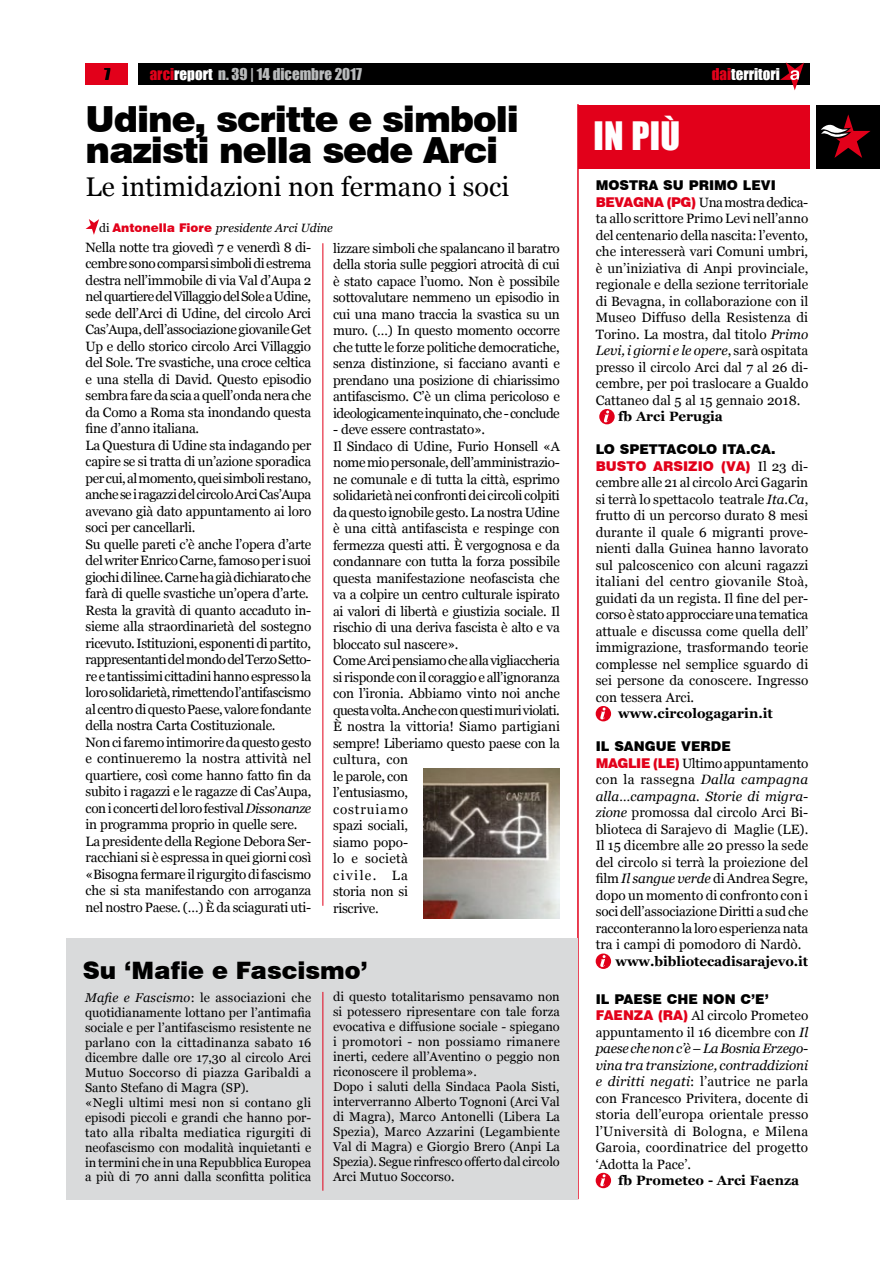
<style>
.page{position:relative;width:893px;height:1263px;background:#fff}
.page>*{position:absolute;margin:0;border:0;box-sizing:border-box;transform-origin:0 0}
.t1{font:900 36px/31.5px "Swiss 721 BT";letter-spacing:-.03em;color:#000}
.t2{font:36px "Impact";color:#fff}
.t3{font:27px "Georgia";color:#000}
.t4{font:900 24px "Swiss 721 BT";color:#000}
.t5{font:15px "Impact";color:#b9bbbc}
.t6{font:15px "Impact";color:#fff}
.t7{font:15px "Impact";color:#000}
.t8{font:13.5px/16.5px "Georgia";letter-spacing:-.02em;color:#000;text-align:justify}
.t9{font:700 13.5px "Georgia";color:#000}
.t10{font:900 13.5px "Swiss 721 BT";color:#000}
.t11{font:900 13.5px/16.5px "Swiss 721 BT";color:#e2001a}
.t12{font:12.75px/15px "Georgia";color:#000}
.t13{font:italic 12px "Georgia";color:#000}
.s1{color:#e2001a}
.s2{color:#fff}
.s3{font-style:normal}
.s4{font-family:"Swiss 721 BT";font-weight:900;font-style:normal;color:#e2001a}
.s5{font-style:italic}
.s6{font-family:"Swiss 721 BT";font-weight:900;color:#e2001a}
.s7{color:#000}
.s8{font-family:"Georgia";font-weight:400;color:#000}
</style>
<div class="page">
<div style="left:85px;top:64px;width:43px;height:21px;background:#e2001a"></div>
<div style="left:138px;top:64px;width:672px;height:21px;background:#000"></div>
<div style="left:579px;top:105px;width:231px;height:63px;background:#e2001a"></div>
<div style="left:816px;top:105px;width:64px;height:63px;background:#000"></div>
<svg style="left:821px;top:114px;width:50px;height:44px"></svg>
<hr style="left:577px;top:104px;width:2px;height:1095px;background:#e2001a">
<svg style="left:780px;top:62px;width:24px;height:28px"></svg>
<svg style="left:599px;top:409px;width:16px;height:15px"></svg>
<svg style="left:604px;top:410px;width:5px;height:12px"></svg>
<div style="left:596px;top:706px;width:15px;height:15px;background:#e2001a;border-radius:50%"></div>
<svg style="left:600px;top:707px;width:6px;height:12px"></svg>
<div style="left:596px;top:953px;width:15px;height:16px;background:#e2001a;border-radius:50%"></div>
<svg style="left:600px;top:955px;width:6px;height:12px"></svg>
<div style="left:596px;top:1173px;width:15px;height:15px;background:#e2001a;border-radius:50%"></div>
<svg style="left:600px;top:1174px;width:6px;height:12px"></svg>
<svg style="left:86px;top:219px;width:13px;height:16px"></svg>
<div style="left:66px;top:938px;width:511px;height:261px;background:#d9dadb"></div>
<hr style="left:322px;top:992px;width:1px;height:199px;background:#e2001a">
<hr style="left:322px;top:243px;width:1px;height:663px;background:#e2001a">
<img style="left:423px;top:768px;width:137px;height:150px">
<p class="t7" style="left:104px;top:62px;width:7px">7</p>
<p class="t5" style="left:150px;top:62px;width:214px"><span class="s1">arci</span><span class="s2">report</span> n. 39 | 14 dicembre 2017</p>
<h1 class="t1" style="left:86px;top:103px;width:435px">Udine, scritte e simboli nazisti nella sede Arci</h1>
<h2 class="t3" style="left:86px;top:170px;width:425px">Le intimidazioni non fermano i soci</h2>
<p class="t13" style="left:99px;top:220px;width:235px"><span class="s3">di</span> <span class="s4">Antonella Fiore</span> presidente Arci Udine</p>
<p class="t8" style="left:333px;top:240px;width:228px">lizzare simboli che spalancano il baratro della storia sulle peggiori atrocità di cui è stato capace l’uomo. Non è possibile sottovalutare nemmeno un episodio in cui una mano traccia la svastica su un muro. (…) In questo momento occorre che tutte le forze politiche democratiche, senza distinzione, si facciano avanti e prendano una posizione di chiarissimo antifascismo. C’è un clima pericoloso e ideologicamente inquinato, che - conclude</p>
<p class="t8" style="left:333px;top:421px;width:228px;text-align:left">- deve essere contrastato».<br>Il Sindaco di Udine, Furio Honsell «A nome mio personale, dell’amministrazio&shy;ne comunale e di tutta la città, esprimo solidarietà nei confronti dei circoli colpiti da questo ignobile gesto. La nostra Udine è una città antifascista e respinge con fermezza questi atti. È vergognosa e da condannare con tutta la forza possibile questa manifestazione neofascista che va a colpire un centro culturale ispirato ai valori di libertà e giustizia sociale. Il rischio di una deriva fascista è alto e va bloccato sul nascere».<br>Come Arci pensiamo che alla vigliaccheria si risponde con il coraggio e all’ignoranza con l’ironia. Abbiamo vinto noi anche questa volta. Anche con questi muri violati.<br>È nostra la vittoria! Siamo partigiani sempre! Liberiamo questo paese con la cultura, con<br>le parole, con<br>l’entusiasmo,<br>costruiamo<br>spazi sociali,<br>siamo popo-<br>lo e società<br>civile. La<br>storia non si<br>riscrive.</p>
<p class="t8" style="left:86px;top:239px;width:227px;text-align:left">Nella notte tra giovedì 7 e venerdì 8 di&shy;cembre sono comparsi simboli di estrema destra nell’immobile di via Val d’Aupa 2 nel quartiere del Villaggio del Sole a Udine, sede dell’Arci di Udine, del circolo Arci Cas’Aupa, dell’associazione giovanile Get Up e dello storico circolo Arci Villaggio del Sole. Tre svastiche, una croce celtica e una stella di David. Questo episodio sembra fare da scia a quell’onda nera che da Como a Roma sta inondando questa fine d’anno italiana.<br>La Questura di Udine sta indagando per capire se si tratta di un’azione sporadica per cui, al momento, quei simboli restano, anche se i ragazzi del circolo Arci Cas’Aupa avevano già dato appuntamento ai loro soci per cancellarli.<br>Su quelle pareti c’è anche l’opera d’arte del writer Enrico Carne, famoso per i suoi giochi di linee. Carne ha già dichiarato che farà di quelle svastiche un’opera d’arte.<br>Resta la gravità di quanto accaduto in&shy;sieme alla straordinarietà del sostegno ricevuto. Istituzioni, esponenti di partito, rappresentanti del mondo del Terzo Setto&shy;re e tantissimi cittadini hanno espresso la loro solidarietà, rimettendo l’antifascismo al centro di questo Paese, valore fondante della nostra Carta Costituzionale.<br>Non ci faremo intimorire da questo gesto e continueremo la nostra attività nel quartiere, così come hanno fatto fin da subito i ragazzi e le ragazze di Cas’Aupa, con i concerti del loro festival <span class="s5">Dissonanze </span>in programma proprio in quelle sere.<br>La presidente della Regione Debora Ser&shy;racchiani si è espressa in quei giorni così «Bisogna fermare il rigurgito di fascismo che si sta manifestando con arroganza nel nostro Paese. (…) È da sciagurati uti-</p>
<h3 class="t4" style="left:83px;top:955px;width:287px">Su ‘Mafie e Fascismo’</h3>
<p class="t12" style="left:85px;top:990px;width:228px"><span class="s5">Mafie e Fascismo</span>: le associazioni che quotidianamente lottano per l’antimafia sociale e per l’antifascismo resistente ne parlano con la cittadinanza sabato 16 dicembre dalle ore 17,30 al circolo Arci Mutuo Soccorso di piazza Garibaldi a Santo Stefano di Magra (SP).<br>«Negli ultimi mesi non si contano gli episodi piccoli e grandi che hanno por&shy;tato alla ribalta mediatica rigurgiti di neofascismo con modalità inquietanti e in termini che in una Repubblica Europea a più di 70 anni dalla sconfitta politica</p>
<p class="t12" style="left:333px;top:990px;width:228px">di questo totalitarismo pensavamo non si potessero ripresentare con tale forza evocativa e diffusione sociale - spiegano i promotori - non possiamo rimanere inerti, cedere all’Aventino o peggio non riconoscere il problema».<br>Dopo i saluti della Sindaca Paola Sisti, interverranno Alberto Tognoni (Arci Val di Magra), Marco Antonelli (Libera La Spezia), Marco Azzarini (Legambiente Val di Magra) e Giorgio Brero (Anpi La Spezia). Segue rinfresco offerto dal circolo Arci Mutuo Soccorso.</p>
<h1 class="t2" style="left:594px;top:108px;width:88px">in più</h1>
<p class="t6" style="left:712px;top:62px;width:70px"><span class="s1">dai</span>territori</p>
<p class="t10" style="left:596px;top:177px;width:12px">most</p>
<p class="t10" style="left:638px;top:177px;width:82px">ra su primo</p>
<p class="t10" style="left:743px;top:177px;width:26px">levi</p>
<p class="t8" style="left:596px;top:194px;width:214px"><span class="s6">BEVAGNA (PG)</span> Una mostra dedica&shy;ta allo scrittore Primo Levi nell’anno del centenario della nascita: l’evento, che interesserà vari Comuni umbri, è un’iniziativa di Anpi provinciale, regionale e della sezione territoriale di Bevagna, in collaborazione con il Museo Diffuso della Resistenza di Torino. La mostra, dal titolo <span class="s5">Primo Levi, i giorni e le opere</span>, sarà ospitata presso il circolo Arci dal 7 al 26 di&shy;cembre, per poi traslocare a Gualdo Cattaneo dal 5 al 15 gennaio 2018.</p>
<p class="t9" style="left:618px;top:408px;width:106px">fb Arci Perugia</p>
<p class="t10" style="left:596px;top:441px;width:64px">lo spettacolo</p>
<p class="t11" style="left:596px;top:441px;width:214px;text-indent:127px"><span class="s7">ita.ca.<br></span>BUSTO ARSIZIO (VA) <span class="s8">Il 23 di-</span></p>
<p class="t8" style="left:596px;top:475px;width:214px">cembre alle 21 al circolo Arci Gagarin si terrà lo spettacolo teatrale <span class="s5">Ita.Ca</span>, frutto di un percorso durato 8 mesi durante il quale 6 migranti prove&shy;nienti dalla Guinea hanno lavorato sul palcoscenico con alcuni ragazzi italiani del centro giovanile Stoà, guidati da un regista. Il fine del per&shy;corso è stato approcciare una tematica attuale e discussa come quella dell’ immigrazione, trasformando teorie complesse nel semplice sguardo di sei persone da conoscere. Ingresso con tessera Arci.</p>
<p class="t9" style="left:618px;top:705px;width:156px">www.circologagarin.it</p>
<p class="t10" style="left:596px;top:738px;width:30px">il sangu</p>
<p class="t10" style="left:667px;top:738px;width:65px">e verde</p>
<p class="t8" style="left:596px;top:755px;width:214px"><span class="s6">MAGLIE (LE)</span> Ultimo appuntamento con la rassegna <span class="s5">Dalla campagna alla…campagna. Storie di migra&shy;zione</span> promossa dal circolo Arci Bi&shy;blioteca di Sarajevo di Maglie (LE).<br>Il 15 dicembre alle 20 presso la sede del circolo si terrà la proiezione del film <span class="s5">Il sangue verde</span> di Andrea Segre, dopo un momento di confronto con i soci dell’associazione Diritti a sud che racconteranno la loro esperienza nata tra i campi di pomodoro di Nardò.</p>
<p class="t9" style="left:615px;top:952px;width:194px">www.bibliotecadisarajevo.it</p>
<p class="t10" style="left:596px;top:991px;width:175px">IL PAESE CHE NON C’E’</p>
<p class="t8" style="left:596px;top:1007px;width:214px"><span class="s6">FAENZA (RA)</span> Al circolo Prometeo appuntamento il 16 dicembre con <span class="s5">Il paese che non c’è – La Bosnia Erzego&shy;vina tra transizione, contraddizioni e diritti negati</span>: l’autrice ne parla con Francesco Privitera, docente di storia dell’europa orientale presso l’Università di Bologna, e Milena Garoia, coordinatrice del progetto ‘Adotta la Pace’.</p>
<p class="t9" style="left:618px;top:1172px;width:182px">fb Prometeo - Arci Faenza</p>
</div>
